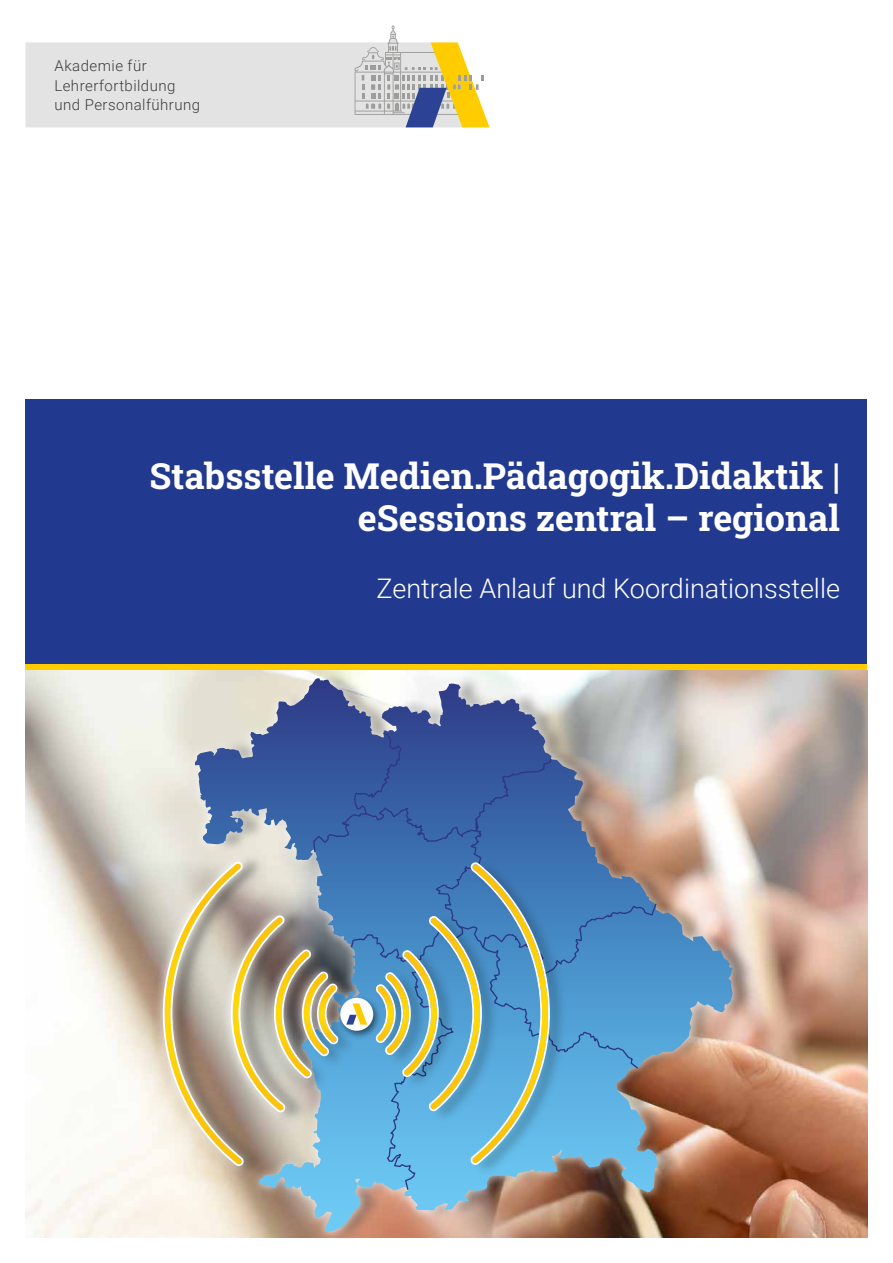
<style>
.page{position:relative;width:893px;height:1263px;background:#fff}
.page>*{position:absolute;margin:0;border:0;box-sizing:border-box;transform-origin:0 0}
.t1{font:36px/42px "Roboto Slab";color:#fff;text-align:right}
.t2{font:300 27px "Roboto";color:#fff}
.t3{font:300 15px/19.5px "Roboto";letter-spacing:.03em;color:#3c3c3b}
</style>
<div class="page">
<img style="left:26px;top:671px;width:841px;height:566px">
<div style="left:26px;top:399px;width:841px;height:269px;background:#213a8f"></div>
<div style="left:26px;top:665px;width:841px;height:5px;background:#fc0"></div>
<svg style="left:26px;top:26px;width:463px;height:101px"></svg>
<div style="left:169px;top:669px;width:587px;height:571px;background:#1d1d1b;opacity:.3"></div>
<div style="left:153px;top:669px;width:589px;height:572px;background:#fff;opacity:.75"></div>
<img style="left:163px;top:678px;width:494px;height:513px">
<p class="t3" style="left:54px;top:56px;width:147px">Akademie für<br>Lehrerfortbildung und Personalführung</p>
<p class="t1" style="left:150px;top:454px;width:692px">Stabsstelle Medien.Pädagogik.Didaktik | eSessions zentral – regional</p>
<p class="t2" style="left:376px;top:570px;width:465px">Zentrale Anlauf und Koordinationsstelle</p>
</div>
